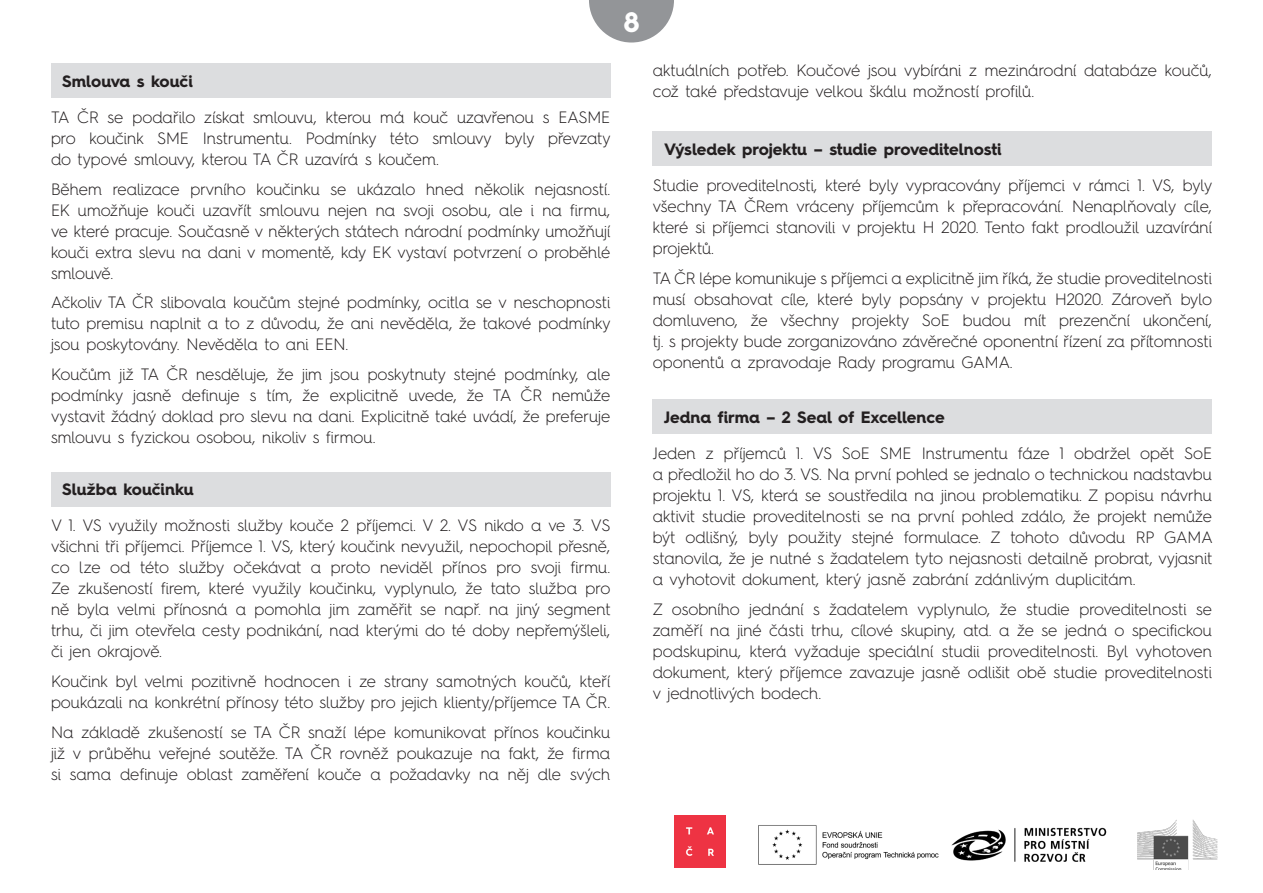
<style>
.page{position:relative;width:1263px;height:893px;background:#fff}
.page>*{position:absolute;margin:0;border:0;box-sizing:border-box;transform-origin:0 0}
.t1{font:700 28.2px "Hurme Geometric Sans 4";color:#fff}
.text{font:300 16.5px/21px "Hurme Geometric Sans 4";color:#231f20;text-align:justify}
.cerveny{font:700 16.5px "Hurme Geometric Sans 4";letter-spacing:-.005em;color:#231f20}
</style>
<div class="page">
<svg style="left:589px;top:0;width:85px;height:43px"></svg>
<div style="left:674px;top:815px;width:52px;height:52px;background:#ee3343"></div>
<img style="left:758px;top:825px;width:349px;height:40px">
<img style="left:1137px;top:820px;width:81px;height:50px">
<div style="left:51px;top:64px;width:559px;height:34px;background:#dcdddf"></div>
<div style="left:51px;top:472px;width:559px;height:34px;background:#dcdddf"></div>
<div style="left:653px;top:132px;width:559px;height:34px;background:#dcdddf"></div>
<div style="left:653px;top:400px;width:559px;height:34px;background:#dcdddf"></div>
<h1 class="t1" style="left:623px;top:2px;width:18px">8</h1>
<p class="cerveny" style="left:62px;top:70px;width:132px">Smlouva s kouči</p>
<p class="text" style="left:51px;top:107px;width:561px">TA ČR se podařilo získat smlouvu, kterou má kouč uzavřenou s EASME pro koučink SME Instrumentu. Podmínky této smlouvy byly převzaty do typové smlouvy, kterou TA ČR uzavírá s koučem.</p>
<p class="text" style="left:51px;top:178px;width:561px">Během realizace prvního koučinku se ukázalo hned několik nejasností.<br>EK umožňuje kouči uzavřít smlouvu nejen na svoji osobu, ale i na firmu, ve které pracuje. Současně v některých státech národní podmínky umožňují kouči extra slevu na dani v momentě, kdy EK vystaví potvrzení o proběhlé smlouvě.</p>
<p class="text" style="left:51px;top:292px;width:561px">Ačkoliv TA ČR slibovala koučům stejné podmínky, ocitla se v neschopnosti tuto premisu naplnit a to z důvodu, že ani nevěděla, že takové podmínky jsou poskytovány. Nevěděla to ani EEN.</p>
<p class="text" style="left:51px;top:363px;width:561px">Koučům již TA ČR nesděluje, že jim jsou poskytnuty stejné podmínky, ale podmínky jasně definuje s tím, že explicitně uvede, že TA ČR nemůže vystavit žádný doklad pro slevu na dani. Explicitně také uvádí, že preferuje smlouvu s fyzickou osobou, nikoliv s firmou.</p>
<p class="cerveny" style="left:62px;top:478px;width:133px">Služba koučinku</p>
<p class="text" style="left:51px;top:515px;width:561px">V 1. VS využily možnosti služby kouče 2 příjemci. V 2. VS nikdo a ve 3. VS všichni tři příjemci. Příjemce 1. VS, který koučink nevyužil, nepochopil přesně, co lze od této služby očekávat a proto neviděl přínos pro svoji firmu.<br>Ze zkušeností firem, které využily koučinku, vyplynulo, že tato služba pro ně byla velmi přínosná a pomohla jim zaměřit se např. na jiný segment trhu, či jim otevřela cesty podnikání, nad kterými do té doby nepřemýšleli, či jen okrajově.</p>
<p class="text" style="left:51px;top:670px;width:561px">Koučink byl velmi pozitivně hodnocen i ze strany samotných koučů, kteří poukázali na konkrétní přínosy této služby pro jejich klienty/příjemce TA ČR.</p>
<p class="text" style="left:51px;top:721px;width:561px">Na základě zkušeností se TA ČR snaží lépe komunikovat přínos koučinku již v průběhu veřejné soutěže. TA ČR rovněž poukazuje na fakt, že firma si sama definuje oblast zaměření kouče a požadavky na něj dle svých</p>
<p class="text" style="left:653px;top:60px;width:561px">aktuálních potřeb. Koučové jsou vybíráni z mezinárodní databáze koučů, což také představuje velkou škálu možností profilů.</p>
<p class="cerveny" style="left:664px;top:138px;width:339px">Výsledek projektu – studie proveditelnosti</p>
<p class="text" style="left:653px;top:175px;width:561px">Studie proveditelnosti, které byly vypracovány příjemci v rámci 1. VS, byly všechny TA ČRem vráceny příjemcům k přepracování. Nenaplňovaly cíle, které si příjemci stanovili v projektu H 2020. Tento fakt prodloužil uzavírání projektů.</p>
<p class="text" style="left:653px;top:267px;width:561px">TA ČR lépe komunikuje s příjemci a explicitně jim říká, že studie proveditelnosti musí obsahovat cíle, které byly popsány v projektu H2020. Zároveň bylo domluveno, že všechny projekty SoE budou mít prezenční ukončení, tj. s projekty bude zorganizováno závěrečné oponentní řízení za přítomnosti oponentů a zpravodaje Rady programu GAMA.</p>
<p class="cerveny" style="left:664px;top:406px;width:282px">Jedna firma – 2 Seal of Excellence</p>
<p class="text" style="left:653px;top:443px;width:561px">Jeden z příjemců 1. VS SoE SME Instrumentu fáze 1 obdržel opět SoE a předložil ho do 3. VS. Na první pohled se jednalo o technickou nadstavbu projektu 1. VS, která se soustředila na jinou problematiku. Z popisu návrhu aktivit studie proveditelnosti se na první pohled zdálo, že projekt nemůže být odlišný, byly použity stejné formulace. Z tohoto důvodu RP GAMA stanovila, že je nutné s žadatelem tyto nejasnosti detailně probrat, vyjasnit a vyhotovit dokument, který jasně zabrání zdánlivým duplicitám.</p>
<p class="text" style="left:653px;top:598px;width:561px">Z osobního jednání s žadatelem vyplynulo, že studie proveditelnosti se zaměří na jiné části trhu, cílové skupiny, atd. a že se jedná o specifickou podskupinu, která vyžaduje speciální studii proveditelnosti. Byl vyhotoven dokument, který příjemce zavazuje jasně odlišit obě studie proveditelnosti v jednotlivých bodech.</p>
</div>
